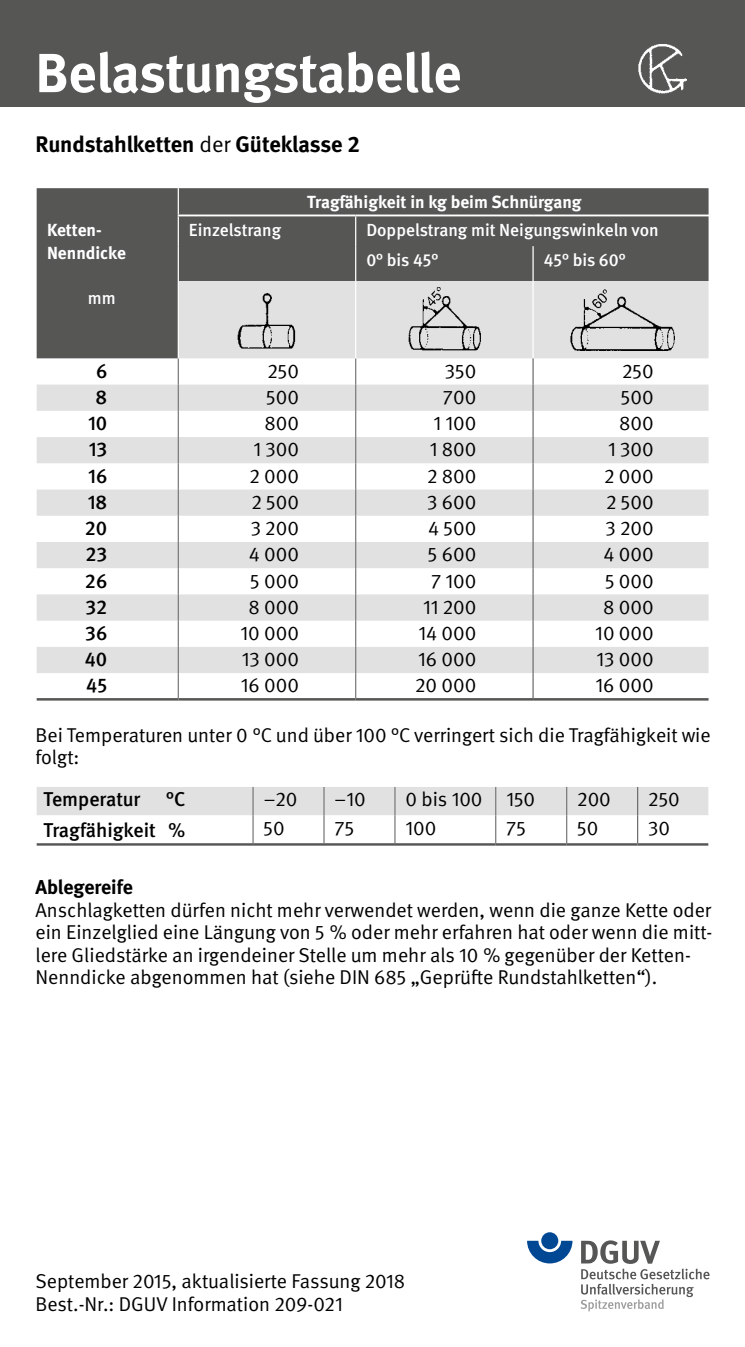
<style>
.page{position:relative;width:745px;height:1347px;background:#fff}
.page>*{position:absolute;margin:0;border:0;box-sizing:border-box;transform-origin:0 0}
.t1{font:700 55px "DGUV Meta";letter-spacing:-.005em;color:#fff}
.t2{font:700 22.5px "DGUV Meta";letter-spacing:-.005em;color:#000}
.t3{font:20px/22.5px "DGUV Meta";color:#000}
.t4{font:500 20px "DGUV Meta";color:#000}
.t5{font:700 20px "DGUV Meta";letter-spacing:-.005em;color:#000}
.t6{font:500 17.5px/30.8px "DGUV Meta";color:#fff}
.t7{font:700 17.5px/22.5px "DGUV Meta";color:#fff}
.s1{font-weight:400}
</style>
<div class="page">
<div style="left:0;top:0;width:744px;height:106px;background:#565655"></div>
<div style="left:37px;top:189px;width:670px;height:92px;background:#565655"></div>
<svg style="left:37px;top:281px;width:670px;height:392px;fill:#e1e1e1"></svg>
<hr style="left:532px;top:281px;width:1px;height:77px;background:#fff">
<hr style="left:177px;top:358px;width:2px;height:26px;background:#7a7b7c">
<hr style="left:177px;top:384px;width:2px;height:27px;background:#7a7b7c">
<hr style="left:177px;top:411px;width:2px;height:26px;background:#7a7b7c">
<hr style="left:177px;top:437px;width:2px;height:26px;background:#7a7b7c">
<hr style="left:177px;top:463px;width:2px;height:26px;background:#7a7b7c">
<hr style="left:177px;top:489px;width:2px;height:27px;background:#7a7b7c">
<hr style="left:177px;top:516px;width:2px;height:26px;background:#7a7b7c">
<hr style="left:177px;top:542px;width:2px;height:26px;background:#7a7b7c">
<hr style="left:177px;top:568px;width:2px;height:26px;background:#7a7b7c">
<hr style="left:177px;top:594px;width:2px;height:26px;background:#7a7b7c">
<hr style="left:177px;top:620px;width:2px;height:27px;background:#7a7b7c">
<hr style="left:177px;top:647px;width:2px;height:26px;background:#7a7b7c">
<svg style="left:355px;top:358px;width:1px;height:340px"></svg>
<svg style="left:532px;top:358px;width:1px;height:340px"></svg>
<hr style="left:355px;top:281px;width:1px;height:77px;background:#fff">
<hr style="left:177px;top:673px;width:2px;height:25px;background:#7a7b7c">
<hr style="left:177px;top:188px;width:2px;height:26px;background:#fff">
<hr style="left:177px;top:216px;width:2px;height:30px;background:#fff">
<hr style="left:177px;top:246px;width:2px;height:35px;background:#fff">
<hr style="left:177px;top:281px;width:2px;height:77px;background:#fff">
<hr style="left:177px;top:214px;width:178px;height:2px;background:#fff">
<hr style="left:355px;top:214px;width:177px;height:2px;background:#fff">
<hr style="left:532px;top:214px;width:178px;height:2px;background:#fff">
<hr style="left:355px;top:216px;width:1px;height:30px;background:#fff">
<hr style="left:355px;top:246px;width:1px;height:35px;background:#fff">
<hr style="left:532px;top:246px;width:1px;height:35px;background:#fff">
<hr style="left:36px;top:698px;width:142px;height:2px;background:#565655">
<hr style="left:178px;top:698px;width:177px;height:2px;background:#565655">
<hr style="left:355px;top:698px;width:177px;height:2px;background:#565655">
<hr style="left:532px;top:698px;width:178px;height:2px;background:#565655">
<img style="left:234px;top:291px;width:65px;height:59px">
<img style="left:405px;top:286px;width:78px;height:68px">
<img style="left:568px;top:287px;width:107px;height:67px">
<svg style="left:37px;top:788px;width:670px;height:55px"></svg>
<hr style="left:36px;top:843px;width:217px;height:2px;background:#565655">
<hr style="left:253px;top:843px;width:71px;height:2px;background:#565655">
<hr style="left:324px;top:843px;width:70px;height:2px;background:#565655">
<hr style="left:394px;top:843px;width:101px;height:2px;background:#565655">
<hr style="left:495px;top:843px;width:71px;height:2px;background:#565655">
<hr style="left:566px;top:843px;width:71px;height:2px;background:#565655">
<hr style="left:637px;top:843px;width:71px;height:2px;background:#565655">
<div style="left:34px;top:785px;width:676px;height:62px;border:2px solid #fff"></div>
<img style="left:638px;top:44px;width:49px;height:50px">
<div style="left:708px;top:241px;width:11px;height:470px;background:#fff"></div>
<svg style="left:527px;top:1240px;width:45px;height:23px"></svg>
<div style="left:541px;top:1232px;width:17px;height:17px;background:#004893;border-radius:50%"></div>
<svg style="left:581px;top:1240px;width:128px;height:71px"></svg>
<h1 class="t1" style="left:35px;top:40px;width:427px">Belastungstabelle</h1>
<p class="t2" style="left:35px;top:130px;width:326px">Rundstahlketten <span class="s1">der</span> Güteklasse 2</p>
<p class="t7" style="left:47px;top:219px;width:80px">Ketten-<br>Nenndicke</p>
<p class="t6" style="left:88px;top:283px;width:29px">mm</p>
<p class="t7" style="left:307px;top:192px;width:276px">Tragfähigkeit in kg beim Schnürgang</p>
<p class="t6" style="left:189px;top:215px;width:94px">Einzelstrang</p>
<p class="t6" style="left:366px;top:215px;width:293px">Doppelstrang mit Neigungswinkeln von<br>0° bis 45°</p>
<p class="t6" style="left:543px;top:246px;width:83px">45° bis 60°</p>
<p class="t4" style="left:96px;top:359px;width:13px">6</p>
<p class="t3" style="left:267px;top:360px;width:33px">250</p>
<p class="t3" style="left:444px;top:360px;width:33px">350</p>
<p class="t3" style="left:621px;top:360px;width:33px">250</p>
<p class="t4" style="left:96px;top:385px;width:13px">8</p>
<p class="t3" style="left:266px;top:386px;width:34px">500</p>
<p class="t3" style="left:442px;top:386px;width:35px">700</p>
<p class="t3" style="left:620px;top:386px;width:34px">500</p>
<p class="t4" style="left:88px;top:411px;width:21px">10</p>
<p class="t3" style="left:264px;top:412px;width:36px">800</p>
<p class="t3" style="left:433px;top:412px;width:44px">1 100</p>
<p class="t3" style="left:618px;top:412px;width:36px">800</p>
<p class="t4" style="left:89px;top:438px;width:20px">13</p>
<p class="t3" style="left:253px;top:439px;width:47px">1 300</p>
<p class="t3" style="left:429px;top:439px;width:48px">1 800</p>
<p class="t3" style="left:607px;top:439px;width:47px">1 300</p>
<p class="t4" style="left:88px;top:464px;width:21px">16</p>
<p class="t3" style="left:249px;top:465px;width:51px">2 000</p>
<p class="t3" style="left:426px;top:465px;width:51px">2 800</p>
<p class="t3" style="left:603px;top:465px;width:51px">2 000</p>
<p class="t4" style="left:88px;top:490px;width:21px">18</p>
<p class="t3" style="left:251px;top:491px;width:49px">2 500</p>
<p class="t3" style="left:427px;top:491px;width:51px">3 600</p>
<p class="t3" style="left:605px;top:491px;width:49px">2 500</p>
<p class="t4" style="left:85px;top:516px;width:24px">20</p>
<p class="t3" style="left:250px;top:517px;width:50px">3 200</p>
<p class="t3" style="left:428px;top:517px;width:50px">4 500</p>
<p class="t3" style="left:605px;top:517px;width:50px">3 200</p>
<p class="t4" style="left:85px;top:543px;width:23px">23</p>
<p class="t3" style="left:248px;top:543px;width:52px">4 000</p>
<p class="t3" style="left:427px;top:543px;width:50px">5 600</p>
<p class="t3" style="left:603px;top:543px;width:52px">4 000</p>
<p class="t4" style="left:85px;top:569px;width:24px">26</p>
<p class="t3" style="left:250px;top:570px;width:50px">5 000</p>
<p class="t3" style="left:430px;top:570px;width:47px">7 100</p>
<p class="t3" style="left:604px;top:570px;width:50px">5 000</p>
<p class="t4" style="left:85px;top:595px;width:23px">32</p>
<p class="t3" style="left:248px;top:596px;width:52px">8 000</p>
<p class="t3" style="left:422px;top:596px;width:55px">11 200</p>
<p class="t3" style="left:602px;top:596px;width:52px">8 000</p>
<p class="t4" style="left:85px;top:621px;width:24px">36</p>
<p class="t3" style="left:240px;top:622px;width:60px">10 000</p>
<p class="t3" style="left:418px;top:622px;width:59px">14 000</p>
<p class="t3" style="left:595px;top:622px;width:60px">10 000</p>
<p class="t4" style="left:85px;top:647px;width:24px">40</p>
<p class="t3" style="left:242px;top:648px;width:59px">13 000</p>
<p class="t3" style="left:418px;top:648px;width:60px">16 000</p>
<p class="t3" style="left:596px;top:648px;width:59px">13 000</p>
<p class="t4" style="left:86px;top:674px;width:23px">45</p>
<p class="t3" style="left:241px;top:674px;width:60px">16 000</p>
<p class="t3" style="left:415px;top:674px;width:63px">20 000</p>
<p class="t3" style="left:595px;top:674px;width:60px">16 000</p>
<p class="t3" style="left:35px;top:724px;width:676px">Bei Temperaturen unter 0 °C und über 100 °C verringert sich die Tragfähigkeit wie folgt:</p>
<p class="t4" style="left:43px;top:787px;width:98px">Temperatur</p>
<p class="t4" style="left:166px;top:787px;width:21px">°C</p>
<p class="t3" style="left:263px;top:788px;width:35px">–20</p>
<p class="t3" style="left:334px;top:788px;width:32px">–10</p>
<p class="t3" style="left:405px;top:788px;width:131px">0 bis 100 150</p>
<p class="t3" style="left:577px;top:788px;width:35px">200</p>
<p class="t3" style="left:647px;top:788px;width:33px">250</p>
<p class="t4" style="left:43px;top:819px;width:143px">Tragfähigkeit %</p>
<p class="t3" style="left:263px;top:817px;width:23px">50</p>
<p class="t3" style="left:334px;top:817px;width:21px">75</p>
<p class="t3" style="left:405px;top:817px;width:32px">100</p>
<p class="t3" style="left:506px;top:817px;width:21px">75</p>
<p class="t3" style="left:577px;top:817px;width:23px">50</p>
<p class="t3" style="left:647px;top:817px;width:23px">30</p>
<p class="t5" style="left:35px;top:875px;width:99px">Ablegereife</p>
<p class="t3" style="left:35px;top:899px;width:678px">Anschlagketten dürfen nicht mehr verwendet werden, wenn die ganze Kette oder ein Einzelglied eine Längung von 5 % oder mehr erfahren hat oder wenn die mitt&shy;lere Gliedstärke an irgendeiner Stelle um mehr als 10 % gegenüber der Ketten-Nenndicke abgenommen hat (siehe DIN 685 „Geprüfte Rundstahlketten“).</p>
<p class="t3" style="left:35px;top:1270px;width:371px">September 2015, aktualisierte Fassung 2018<br>Best.-Nr.: DGUV Information 209-021</p>
</div>
